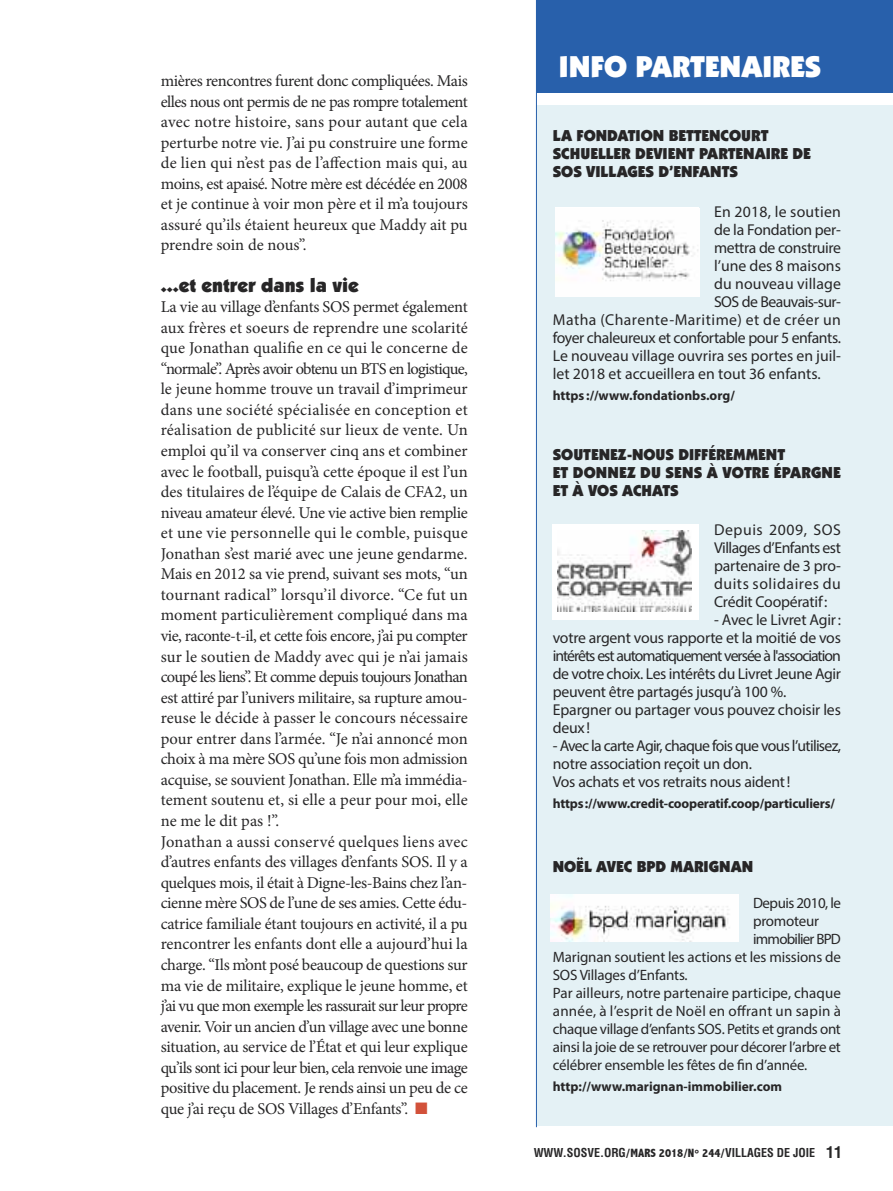
<style>
.page{position:relative;width:893px;height:1191px;background:#fff}
.page>*{position:absolute;margin:0;border:0;box-sizing:border-box;transform-origin:0 0}
.t1{font:900 30px "Kabel IT Cby BT";color:#fff}
.t2{font:900 19.5px "Kabel IT Cby BT";color:#272627;scale:1.1 1}
.t3{font:16.5px/20.5px "Minion Pro";letter-spacing:-.01em;color:#272627;text-align:justify}
.t4{font:15.75px/18px "Myriad Pro";letter-spacing:-.015em;color:#272627}
.t5{font:900 15.75px/18px "Kabel IT Cby BT";color:#272627}
.t6{font:15.75px "Myriad Pro";letter-spacing:.03em;color:#272627}
.t7{font:15.75px "Myriad Pro";letter-spacing:-.035em;color:#272627}
.t8{font:15.75px "Myriad Pro";letter-spacing:.015em;color:#272627}
.t9{font:15.75px "Myriad Pro";letter-spacing:.01em;color:#272627}
.t10{font:15px "Myriad Pro";letter-spacing:-.015em;color:#272627}
.t11{font:15px "Myriad Pro";letter-spacing:.005em;color:#272627}
.t12{font:15px "Myriad Pro";letter-spacing:.02em;color:#272627}
.t13{font:15px "Myriad Pro";letter-spacing:-.035em;color:#272627}
.t14{font:15px "Myriad Pro";letter-spacing:-.05em;color:#272627}
.t15{font:700 13.5px "Myriad Pro";color:#272627}
.t16{font:700 condensed 12px "Helvetica";color:#272627}
.s1{color:#d2513a}
.s2{font-family:"Abadi";font-weight:800}
.s3{font-size:15.75px}
</style>
<div class="page">
<div style="left:536px;top:11px;width:357px;height:1114px;background:#e4f1f5"></div>
<div style="left:536px;top:0;width:357px;height:94px;background:#2860ab"></div>
<div style="left:536px;top:93px;width:357px;height:11px;background:#fff"></div>
<hr style="left:536px;top:0;width:1px;height:1127px;background:#2860ab">
<div style="left:552px;top:524px;width:147px;height:96px;background:#fff"></div>
<img style="left:558px;top:530px;width:134px;height:81px">
<img style="left:555px;top:208px;width:144px;height:89px">
<img style="left:550px;top:894px;width:188px;height:47px">
<p class="t3" style="left:161px;top:72px;width:308px">mières rencontres furent donc compliquées. Mais elles nous ont permis de ne pas rompre totalement avec notre histoire, sans pour autant que cela perturbe notre vie. J’ai pu construire une forme de lien qui n’est pas de l’affection mais qui, au moins, est apaisé. Notre mère est décédée en 2008 et je continue à voir mon père et il m’a toujours assuré qu’ils étaient heureux que Maddy ait pu prendre soin de nous”.</p>
<p class="t2" style="left:161px;top:277px;width:181px">...et entrer dans la vie</p>
<p class="t3" style="left:161px;top:298px;width:309px;text-align:left">La vie au village d’enfants SOS permet également aux frères et soeurs de reprendre une scolarité que Jonathan qualifie en ce qui le concerne de “normale”. Après avoir obtenu un BTS en logistique, le jeune homme trouve un travail d’imprimeur dans une société spécialisée en conception et réalisation de publicité sur lieux de vente. Un emploi qu’il va conserver cinq ans et combiner avec le football, puisqu’à cette époque il est l’un des titulaires de l’équipe de Calais de CFA2, un niveau amateur élevé. Une vie active bien remplie et une vie personnelle qui le comble, puisque Jonathan s’est marié avec une jeune gendarme.<br>Mais en 2012 sa vie prend, suivant ses mots, “un tournant radical” lorsqu’il divorce. “Ce fut un moment particulièrement compliqué dans ma vie, raconte-t-il, et cette fois encore, j’ai pu compter sur le soutien de Maddy avec qui je n’ai jamais coupé les liens”. Et comme depuis toujours Jonathan est attiré par l’univers militaire, sa rupture amou&shy;reuse le décide à passer le concours nécessaire pour entrer dans l’armée. “Je n’ai annoncé mon choix à ma mère SOS qu’une fois mon admission acquise, se souvient Jonathan. Elle m’a immédia&shy;tement soutenu et, si elle a peur pour moi, elle ne me le dit pas !”.<br>Jonathan a aussi conservé quelques liens avec d’autres enfants des villages d’enfants SOS. Il y a quelques mois, il était à Digne-les-Bains chez l’an&shy;cienne mère SOS de l’une de ses amies. Cette édu&shy;catrice familiale étant toujours en activité, il a pu rencontrer les enfants dont elle a aujourd’hui la charge. “Ils m’ont posé beaucoup de questions sur ma vie de militaire, explique le jeune homme, et j’ai vu que mon exemple les rassurait sur leur propre avenir. Voir un ancien d’un village avec une bonne situation, au service de l’État et qui leur explique qu’ils sont ici pour leur bien, cela renvoie une image positive du placement. Je rends ainsi un peu de ce que j’ai reçu de SOS Villages d’Enfants”. <span class="s1">■</span></p>
<h1 class="t1" style="left:559px;top:55px;width:264px">INFO PARTENAIRES</h1>
<p class="t5" style="left:553px;top:128px;width:259px">LA FONDATION BETTENCOURT<br>SCHUELLER DEVIENT PARTENAIRE DE<br>SOS VILLAGES D’ENFANTS</p>
<p class="t8" style="left:714px;top:206px;width:128px">En 2018, le soutien</p>
<p class="t4" style="left:714px;top:222px;width:128px">de la Fondation per-</p>
<p class="t4" style="left:714px;top:240px;width:128px">mettra de construire</p>
<p class="t4" style="left:714px;top:258px;width:128px">l’une des 8 maisons</p>
<p class="t9" style="left:714px;top:278px;width:128px">du nouveau village</p>
<p class="t7" style="left:714px;top:296px;width:128px">SOS de Beauvais-sur-</p>
<p class="t6" style="left:553px;top:314px;width:290px">Matha (Charente-Maritime) et de créer un</p>
<p class="t4" style="left:553px;top:330px;width:290px">foyer chaleureux et confortable pour 5 enfants.</p>
<p class="t4" style="left:553px;top:348px;width:290px">Le nouveau village ouvrira ses portes en juil-</p>
<p class="t4" style="left:553px;top:366px;width:269px">let 2018 et accueillera en tout 36 enfants.</p>
<p class="t15" style="left:553px;top:391px;width:183px">https ://www.fondationbs.org/</p>
<p class="t5" style="left:553px;top:447px;width:290px">SOUTENEZ-NOUS DIFFÉREMMENT<br>ET DONNEZ DU SENS À VOTRE ÉPARGNE<br>ET À VOS ACHATS</p>
<p class="t4" style="left:714px;top:522px;width:128px;text-align:justify">Depuis 2009, SOS Villages d’Enfants est partenaire de 3 pro&shy;duits solidaires du Crédit Coopératif:</p>
<p class="t4" style="left:553px;top:612px;width:290px;text-indent:161px">- Avec le Livret Agir: votre argent vous rapporte et la moitié de vos intérêts est automatiquement versée à l'association de votre choix. Les intérêts du Livret Jeune Agir peuvent être partagés jusqu’à 100 %.<br>Epargner ou partager vous pouvez choisir les deux!</p>
<p class="t4" style="left:553px;top:738px;width:290px">- Avec la carte Agir, chaque fois que vous l’utilisez, notre association reçoit un don.<br>Vos achats et vos retraits nous aident!</p>
<p class="t15" style="left:553px;top:799px;width:284px">https://www.credit-cooperatif.coop/particuliers/</p>
<p class="t5" style="left:553px;top:858px;width:202px">NOËL AVEC BPD MARIGNAN</p>
<p class="t13" style="left:753px;top:897px;width:89px">Depuis 2010, le</p>
<p class="t10" style="left:753px;top:915px;width:68px">promoteur</p>
<p class="t14" style="left:753px;top:933px;width:89px">immobilier BPD</p>
<p class="t10" style="left:553px;top:951px;width:290px">Marignan soutient les actions et les missions de</p>
<p class="t10" style="left:553px;top:969px;width:136px">SOS Villages d’Enfants.</p>
<p class="t11" style="left:553px;top:987px;width:290px">Par ailleurs, notre partenaire participe, chaque</p>
<p class="t12" style="left:553px;top:1005px;width:290px">année, à l’esprit de Noël en offrant un sapin à</p>
<p class="t10" style="left:553px;top:1023px;width:290px">chaque village d’enfants SOS. Petits et grands ont</p>
<p class="t10" style="left:553px;top:1041px;width:290px">ainsi la joie de se retrouver pour décorer l’arbre et</p>
<p class="t10" style="left:553px;top:1059px;width:256px">célébrer ensemble les fêtes de fin d’année.</p>
<p class="t15" style="left:553px;top:1081px;width:231px">http://www.marignan-immobilier.com</p>
<p class="t16" style="left:534px;top:1148px;width:310px">WWW.SOSVE.ORG<span class="s2">/MARS 2018/N° 244/</span>VILLAGES DE JOIE <span class="s3">11</span></p>
</div>
